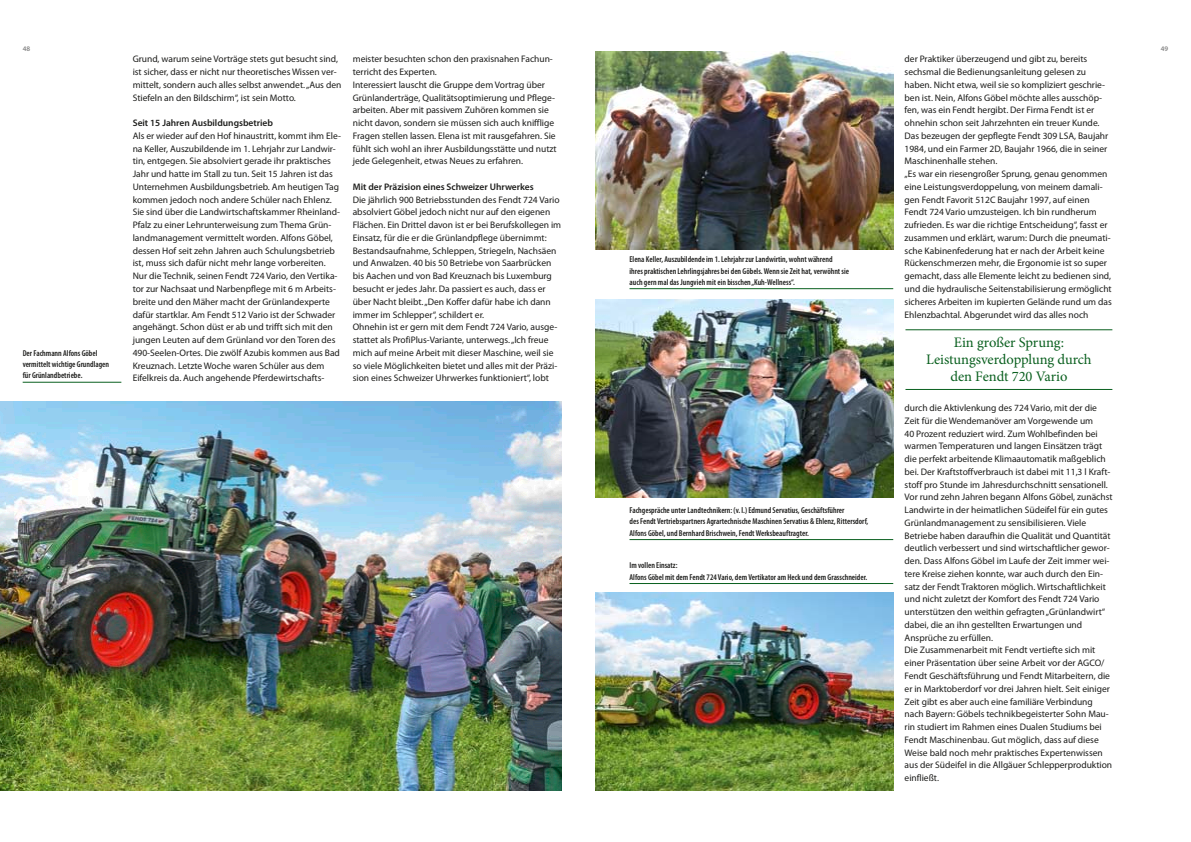
<style>
.page{position:relative;width:1191px;height:842px;background:#fff}
.page>*{position:absolute;margin:0;border:0;box-sizing:border-box;transform-origin:0 0}
._3_F_Fliess_Zitat_14{font:14.5px/17px "Minion Pro";letter-spacing:-.005em;color:#095f1e;text-align:center}
._3_F_Fliess_Regular{font:9.5px/12.8px "Myriad Pro";color:#1d1d1b}
._3_Fliess_SemiBold_9{font:600 9.5px "Myriad Pro";color:#1d1d1b}
._4_Info_HEAD_9_3_75{font:600 condensed 8.5px/11.3px "Myriad Pro";color:#1d1d1b}
.t1{font:600 7px "Myriad Pro";color:#868686}
</style>
<div class="page">
<img style="left:595px;top:299px;width:298px;height:198px">
<img style="left:595px;top:592px;width:298px;height:199px">
<img style="left:0;top:401px;width:561px;height:390px">
<img style="left:595px;top:51px;width:298px;height:198px">
<hr style="left:905px;top:329px;width:207px;height:1px;background:#095f1e">
<hr style="left:905px;top:389px;width:207px;height:1px;background:#095f1e">
<hr style="left:23px;top:382px;width:98px;height:1px;background:#095f1e">
<hr style="left:629px;top:288px;width:264px;height:1px;background:#095f1e">
<hr style="left:629px;top:539px;width:264px;height:1px;background:#095f1e">
<hr style="left:629px;top:583px;width:264px;height:1px;background:#095f1e">
<p class="t1" style="left:23px;top:45px;width:9px">48</p>
<p class="t1" style="left:1160px;top:45px;width:9px">49</p>
<p class="_4_Info_HEAD_9_3_75" style="left:23px;top:347px;width:88px">Der Fachmann Alfons Göbel vermittelt wichtige Grundlagen für Grünlandbetriebe.</p>
<p class="_3_F_Fliess_Regular" style="left:133px;top:53px;width:210px">Grund, warum seine Vorträge stets gut besucht sind, ist sicher, dass er nicht nur theoretisches Wissen ver&shy;mittelt, sondern auch alles selbst anwendet. „Aus den Stiefeln an den Bildschirm“, ist sein Motto.</p>
<p class="_3_Fliess_SemiBold_9" style="left:133px;top:118px;width:142px">Seit 15 Jahren Ausbildungsbetrieb</p>
<p class="_3_F_Fliess_Regular" style="left:133px;top:130px;width:210px">Als er wieder auf den Hof hinaustritt, kommt ihm Ele&shy;na Keller, Auszubildende im 1. Lehrjahr zur Landwir&shy;tin, entgegen. Sie absolviert gerade ihr praktisches Jahr und hatte im Stall zu tun. Seit 15 Jahren ist das Unternehmen Ausbildungsbetrieb. Am heutigen Tag kommen jedoch noch andere Schüler nach Ehlenz.<br>Sie sind über die Landwirtschaftskammer Rheinland-Pfalz zu einer Lehrunterweisung zum Thema Grün&shy;landmanagement vermittelt worden. Alfons Göbel, dessen Hof seit zehn Jahren auch Schulungsbetrieb ist, muss sich dafür nicht mehr lange vorbereiten.<br>Nur die Technik, seinen Fendt 724 Vario, den Vertika&shy;tor zur Nachsaat und Narbenpflege mit 6 m Arbeits&shy;breite und den Mäher macht der Grünlandexperte dafür startklar. Am Fendt 512 Vario ist der Schwader angehängt. Schon düst er ab und trifft sich mit den jungen Leuten auf dem Grünland vor den Toren des 490-Seelen-Ortes. Die zwölf Azubis kommen aus Bad Kreuznach. Letzte Woche waren Schüler aus dem Eifelkreis da. Auch angehende Pferdewirtschafts-</p>
<p class="_3_F_Fliess_Regular" style="left:353px;top:53px;width:202px">meister besuchten schon den praxisnahen Fachun&shy;terricht des Experten.</p>
<p class="_3_F_Fliess_Regular" style="left:353px;top:78px;width:205px">Interessiert lauscht die Gruppe dem Vortrag über Grünlanderträge, Qualitätsoptimierung und Pflege&shy;arbeiten. Aber mit passivem Zuhören kommen sie nicht davon, sondern sie müssen sich auch knifflige Fragen stellen lassen. Elena ist mit rausgefahren. Sie fühlt sich wohl an ihrer Ausbildungsstätte und nutzt jede Gelegenheit, etwas Neues zu erfahren.</p>
<p class="_3_Fliess_SemiBold_9" style="left:353px;top:181px;width:183px">Mit der Präzision eines Schweizer Uhrwerkes</p>
<p class="_3_F_Fliess_Regular" style="left:353px;top:193px;width:210px">Die jährlich 900 Betriebsstunden des Fendt 724 Vario absolviert Göbel jedoch nicht nur auf den eigenen Flächen. Ein Drittel davon ist er bei Berufskollegen im Einsatz, für die er die Grünlandpflege übernimmt:<br>Bestandsaufnahme, Schleppen, Striegeln, Nachsäen und Anwalzen. 40 bis 50 Betriebe von Saarbrücken bis Aachen und von Bad Kreuznach bis Luxemburg besucht er jedes Jahr. Da passiert es auch, dass er über Nacht bleibt. „Den Koffer dafür habe ich dann immer im Schlepper“, schildert er.</p>
<p class="_3_F_Fliess_Regular" style="left:353px;top:321px;width:206px">Ohnehin ist er gern mit dem Fendt 724 Vario, ausge&shy;stattet als ProfiPlus-Variante, unterwegs. „Ich freue mich auf meine Arbeit mit dieser Maschine, weil sie so viele Möglichkeiten bietet und alles mit der Präzi&shy;sion eines Schweizer Uhrwerkes funktioniert“, lobt</p>
<p class="_4_Info_HEAD_9_3_75" style="left:629px;top:254px;width:221px">Elena Keller, Auszubildende im 1. Lehrjahr zur Landwirtin, wohnt während<br>ihres praktischen Lehrlingsjahres bei den Göbels. Wenn sie Zeit hat, verwöhnt sie auch gern mal das Jungvieh mit ein bisschen „Kuh-Wellness“.</p>
<p class="_4_Info_HEAD_9_3_75" style="left:629px;top:505px;width:240px">Fachgespräche unter Landtechnikern: (v. l.) Edmund Servatius, Geschäftsführer<br>des Fendt Vertriebspartners Agrartechnische Maschinen Servatius &amp; Ehlenz, Rittersdorf,<br>Alfons Göbel, und Bernhard Brischwein, Fendt Werksbeauftragter.</p>
<p class="_4_Info_HEAD_9_3_75" style="left:629px;top:560px;width:239px">Im vollen Einsatz:<br>Alfons Göbel mit dem Fendt 724 Vario, dem Vertikator am Heck und dem Grasschneider.</p>
<p class="_3_F_Fliess_Regular" style="left:904px;top:53px;width:205px">der Praktiker überzeugend und gibt zu, bereits sechsmal die Bedienungsanleitung gelesen zu haben. Nicht etwa, weil sie so kompliziert geschrie&shy;ben ist. Nein, Alfons Göbel möchte alles ausschöp&shy;fen, was ein Fendt hergibt. Der Firma Fendt ist er ohnehin schon seit Jahrzehnten ein treuer Kunde.<br>Das bezeugen der gepflegte Fendt 309 LSA, Baujahr 1984, und ein Farmer 2D, Baujahr 1966, die in seiner Maschinenhalle stehen.</p>
<p class="_3_F_Fliess_Regular" style="left:904px;top:168px;width:209px">„Es war ein riesengroßer Sprung, genau genommen eine Leistungsverdoppelung, von meinem damali&shy;gen Fendt Favorit 512C Baujahr 1997, auf einen Fendt 724 Vario umzusteigen. Ich bin rundherum zufrieden. Es war die richtige Entscheidung“, fasst er zusammen und erklärt, warum: Durch die pneumati&shy;sche Kabinenfederung hat er nach der Arbeit keine Rückenschmerzen mehr, die Ergonomie ist so super gemacht, dass alle Elemente leicht zu bedienen sind, und die hydraulische Seitenstabilisierung ermöglicht sicheres Arbeiten im kupierten Gelände rund um das Ehlenzbachtal. Abgerundet wird das alles noch</p>
<p class="_3_F_Fliess_Zitat_14" style="left:926px;top:334px;width:167px">Ein großer Sprung:<br>Leistungsverdopplung durch den Fendt 720 Vario</p>
<p class="_3_F_Fliess_Regular" style="left:904px;top:402px;width:207px">durch die Aktivlenkung des 724 Vario, mit der die Zeit für die Wendemanöver am Vorgewende um<br>40 Prozent reduziert wird. Zum Wohlbefinden bei warmen Temperaturen und langen Einsätzen trägt die perfekt arbeitende Klimaautomatik maßgeblich bei. Der Kraftstoffverbrauch ist dabei mit 11,3 l Kraft&shy;stoff pro Stunde im Jahresdurchschnitt sensationell.</p>
<p class="_3_F_Fliess_Regular" style="left:904px;top:491px;width:209px">Vor rund zehn Jahren begann Alfons Göbel, zunächst Landwirte in der heimatlichen Südeifel für ein gutes Grünlandmanagement zu sensibilisieren. Viele Betriebe haben daraufhin die Qualität und Quantität deutlich verbessert und sind wirtschaftlicher gewor&shy;den. Dass Alfons Göbel im Laufe der Zeit immer wei&shy;tere Kreise ziehen konnte, war auch durch den Ein&shy;satz der Fendt Traktoren möglich. Wirtschaftlichkeit und nicht zuletzt der Komfort des Fendt 724 Vario unterstützen den weithin gefragten „Grünlandwirt“ dabei, die an ihn gestellten Erwartungen und Ansprüche zu erfüllen.</p>
<p class="_3_F_Fliess_Regular" style="left:904px;top:644px;width:209px">Die Zusammenarbeit mit Fendt vertiefte sich mit einer Präsentation über seine Arbeit vor der AGCO/ Fendt Geschäftsführung und Fendt Mitarbeitern, die er in Marktoberdorf vor drei Jahren hielt. Seit einiger Zeit gibt es aber auch eine familiäre Verbindung nach Bayern: Göbels technikbegeisterter Sohn Mau&shy;rin studiert im Rahmen eines Dualen Studiums bei Fendt Maschinenbau. Gut möglich, dass auf diese Weise bald noch mehr praktisches Expertenwissen aus der Südeifel in die Allgäuer Schlepperproduktion einfließt.</p>
</div>
